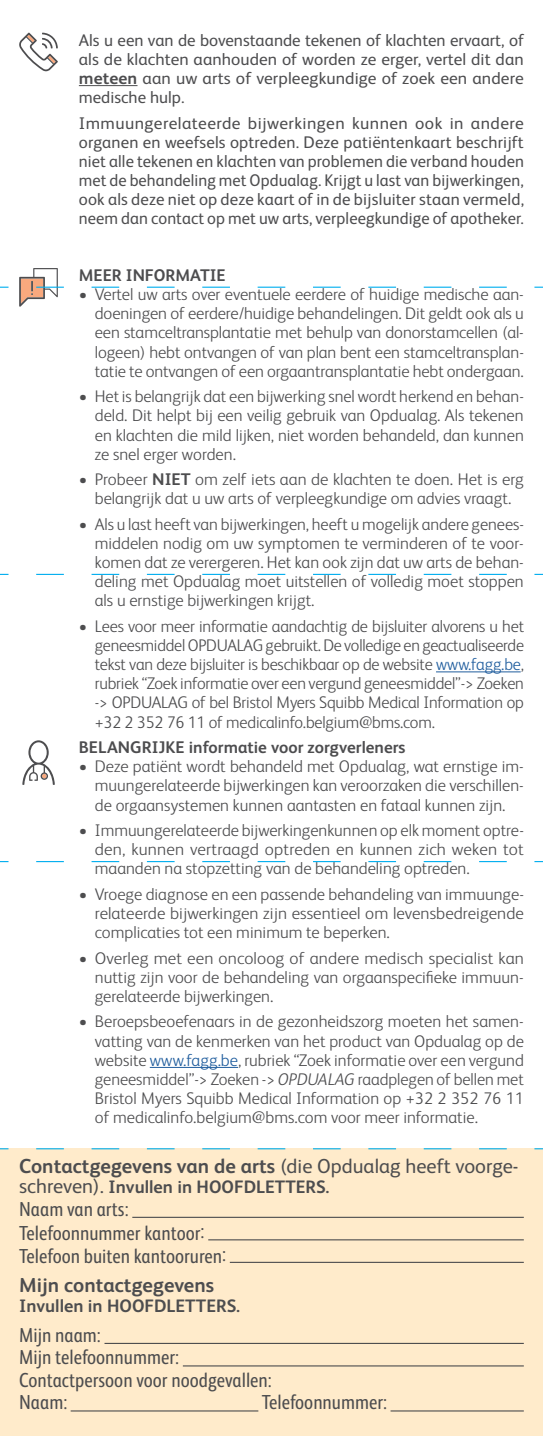
<style>
.page{position:relative;width:543px;height:1436px;background:#fff}
.page>*{position:absolute;margin:0;border:0;box-sizing:border-box;transform-origin:0 0}
.t1{font:20.25px/22.5px "BMS Humanity Nw";color:#4d4d4f}
.t2{font:700 20.25px "BMS Humanity";color:#4d4d4f}
.t3{font:700 18px "BMS Humanity";color:#4d4d4f}
.t4{font:300 16.88px/19.1px "BMS Humanity";color:#4d4d4f;text-align:justify}
.t5{font:16.88px/19.1px "BMS Humanity";letter-spacing:.005em;color:#4d4d4f;text-align:justify}
.t6{font:700 16.88px "BMS Humanity";color:#4d4d4f}
.s1{font-weight:700}
.s2{color:#215e9e}
.s3{font-style:italic}
.s4{font-weight:400}
.s5{font-weight:400;font-size:20.25px}
</style>
<div class="page">
<div style="left:0;top:1148px;width:542px;height:287px;background:#ffebcb"></div>
<svg style="left:19px;top:33px;width:39px;height:38px"></svg>
<svg style="left:22px;top:740px;width:33px;height:44px"></svg>
<hr style="left:79px;top:85px;width:58px;height:1px;background:#4d4d4f">
<hr style="left:132px;top:1216px;width:391px;height:1px;background:#4d4d4f">
<hr style="left:208px;top:1238px;width:315px;height:2px;background:#4d4d4f">
<hr style="left:229px;top:1261px;width:294px;height:1px;background:#4d4d4f">
<hr style="left:104px;top:1342px;width:419px;height:1px;background:#4d4d4f">
<hr style="left:183px;top:1364px;width:340px;height:2px;background:#4d4d4f">
<hr style="left:71px;top:1409px;width:187px;height:2px;background:#4d4d4f">
<hr style="left:390px;top:1409px;width:133px;height:2px;background:#4d4d4f">
<hr style="left:435px;top:671px;width:85px;height:1px;background:#215e9e">
<hr style="left:150px;top:1066px;width:88px;height:1px;background:#215e9e">
<svg style="left:0;top:268px;width:542px;height:38px"></svg>
<svg style="left:0;top:573px;width:542px;height:2px"></svg>
<svg style="left:0;top:861px;width:542px;height:1px"></svg>
<svg style="left:0;top:1148px;width:542px;height:1px"></svg>
<p class="t5" style="left:79px;top:29px;width:446px">Als u een van de bovenstaande tekenen of klachten ervaart, of als de klachten aanhouden of worden ze erger, vertel dit dan <span class="s1">meteen</span> aan uw arts of verpleegkundige of zoek een andere medische hulp.</p>
<p class="t5" style="left:79px;top:112px;width:446px">Immuungerelateerde bijwerkingen kunnen ook in andere organen en weefsels optreden. Deze patiëntenkaart beschrijft niet alle tekenen en klachten van problemen die verband houden met de behandeling met Opdualag. Krijgt u last van bijwerkingen, ook als deze niet op deze kaart of in de bijsluiter staan vermeld, neem dan contact op met uw arts, verpleegkundige of apotheker.</p>
<p class="t6" style="left:79px;top:263px;width:148px">MEER INFORMATIE</p>
<p class="t4" style="left:95px;top:284px;width:430px;text-indent:-16px">• Vertel uw arts over eventuele eerdere of huidige medische aan&shy;doeningen of eerdere/huidige behandelingen. Dit geldt ook als u een stamceltransplantatie met behulp van donorstamcellen (al&shy;logeen) hebt ontvangen of van plan bent een stamceltransplan&shy;tatie te ontvangen of een orgaantransplantatie hebt ondergaan.</p>
<p class="t4" style="left:95px;top:386px;width:430px;text-indent:-16px">• Het is belangrijk dat een bijwerking snel wordt herkend en behan&shy;deld. Dit helpt bij een veilig gebruik van Opdualag. Als tekenen en klachten die mild lijken, niet worden behandeld, dan kunnen ze snel erger worden.</p>
<p class="t4" style="left:79px;top:468px;width:446px;text-align:center">• Probeer <span class="s1">NIET</span> om zelf iets aan de klachten te doen. Het is erg belangrijk dat u uw arts of verpleegkundige om advies vraagt.</p>
<p class="t4" style="left:95px;top:513px;width:430px;text-indent:-16px">• Als u last heeft van bijwerkingen, heeft u mogelijk andere genees&shy;middelen nodig om uw symptomen te verminderen of te voor&shy;komen dat ze verergeren. Het kan ook zijn dat uw arts de behan&shy;deling met Opdualag moet uitstellen of volledig moet stoppen als u ernstige bijwerkingen krijgt.</p>
<p class="t4" style="left:95px;top:615px;width:430px;text-indent:-16px">• Lees voor meer informatie aandachtig de bijsluiter alvorens u het geneesmiddel OPDUALAG gebruikt. De volledige en geactualiseerde tekst van deze bijsluiter is beschikbaar op de website <span class="s2">www.fagg.be</span>, rubriek “Zoek informatie over een vergund geneesmiddel”-&gt; Zoeken -&gt; OPDUALAG of bel Bristol Myers Squibb Medical Information op +32 2 352 76 11 of medicalinfo.belgium@bms.com.</p>
<p class="t6" style="left:79px;top:735px;width:328px">BELANGRIJKE informatie voor zorgverleners</p>
<p class="t4" style="left:95px;top:755px;width:430px;text-indent:-16px">• Deze patiënt wordt behandeld met Opdualag, wat ernstige im&shy;muungerelateerde bijwerkingen kan veroorzaken die verschillen&shy;de orgaansystemen kunnen aantasten en fataal kunnen zijn.</p>
<p class="t4" style="left:95px;top:819px;width:430px;text-indent:-16px">• Immuungerelateerde bijwerkingenkunnen op elk moment optre&shy;den, kunnen vertraagd optreden en kunnen zich weken tot maanden na stopzetting van de behandeling optreden.</p>
<p class="t4" style="left:95px;top:883px;width:430px;text-indent:-16px">• Vroege diagnose en een passende behandeling van immuunge&shy;relateerde bijwerkingen zijn essentieel om levensbedreigende complicaties tot een minimum te beperken.</p>
<p class="t4" style="left:95px;top:947px;width:430px;text-indent:-16px">• Overleg met een oncoloog of andere medisch specialist kan nuttig zijn voor de behandeling van orgaanspecifieke immuun&shy;gerelateerde bijwerkingen.</p>
<p class="t4" style="left:95px;top:1010px;width:430px;text-indent:-16px">• Beroepsbeoefenaars in de gezonheidszorg moeten het samen&shy;vatting van de kenmerken van het product van Opdualag op de website <span class="s2">www.fagg.be</span>, rubriek “Zoek informatie over een vergund geneesmiddel”-&gt; Zoeken -&gt; <span class="s3">OPDUALAG</span> raadplegen of bellen met Bristol Myers Squibb Medical Information op +32 2 352 76 11 of medicalinfo.belgium@bms.com voor meer informatie.</p>
<p class="t2" style="left:19px;top:1151px;width:500px">Contactgegevens van de arts <span class="s4">(die Opdualag heeft voorge-</span></p>
<p class="t3" style="left:19px;top:1174px;width:311px"><span class="s5">schreven).</span> Invullen in HOOFDLETTERS.</p>
<p class="t1" style="left:19px;top:1194px;width:187px;line-height:24.8px">Naam van arts:<br>Telefoonnummer kantoor:</p>
<p class="t1" style="left:19px;top:1243px;width:208px">Telefoon buiten kantooruren:</p>
<p class="t2" style="left:19px;top:1270px;width:196px">Mijn contactgegevens</p>
<p class="t3" style="left:19px;top:1293px;width:222px">Invullen in HOOFDLETTERS.</p>
<p class="t1" style="left:19px;top:1321px;width:254px">Mijn naam:<br>Mijn telefoonnummer:<br>Contactpersoon voor noodgevallen:<br>Naam:</p>
<p class="t1" style="left:261px;top:1389px;width:127px">Telefoonnummer:</p>
</div>
